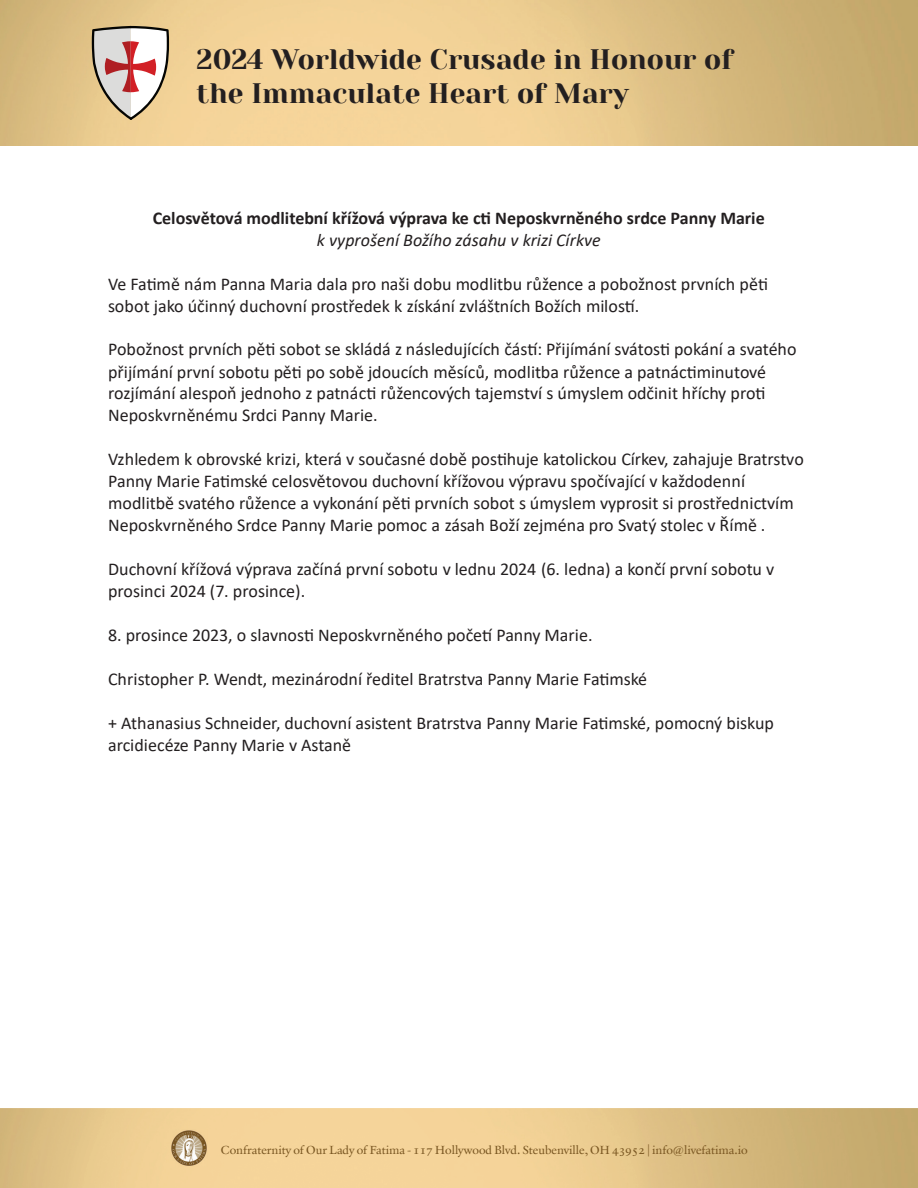
<style>
.page{position:relative;width:918px;height:1188px;background:#fff}
.page>*{position:absolute;margin:0;border:0;box-sizing:border-box;transform-origin:0 0}
.t1{font:28.05px/33.6px "Yeseva One";color:#231f20}
.t2{font:18px/21.9px "Calibri";color:#231f20}
.t3{font:700 18px "Calibri";letter-spacing:-.005em;color:#231f20}
.t4{font:italic 18px "Calibri";color:#231f20}
.t5{font:12px "Verdigris MVB TF Regular";color:#7a5722}
</style>
<div class="page">
<img style="left:0;top:0;width:918px;height:146px">
<svg style="left:92px;top:26px;width:77px;height:94px"></svg>
<img style="left:170px;top:1129px;width:38px;height:38px">
<h1 class="t1" style="left:197px;top:41px;width:538px">2024 Worldwide Crusade in Honour of the Immaculate Heart of Mary</h1>
<p class="t3" style="left:153px;top:205px;width:614px">Celosvětová modlitební křížová výprava ke cti Neposkvrněného srdce Panny Marie</p>
<p class="t4" style="left:317px;top:227px;width:285px">k vyprošení Božího zásahu v krizi Církve</p>
<p class="t2" style="left:108px;top:272px;width:662px">Ve Fatimě nám Panna Maria dala pro naši dobu modlitbu růžence a pobožnost prvních pěti sobot jako účinný duchovní prostředek k získání zvláštních Božích milostí.</p>
<p class="t2" style="left:108px;top:338px;width:690px">Pobožnost prvních pěti sobot se skládá z následujících částí: Přijímání svátosti pokání a svatého přijímání první sobotu pěti po sobě jdoucích měsíců, modlitba růžence a patnáctiminutové rozjímání alespoň jednoho z patnácti růžencových tajemství s úmyslem odčinit hříchy proti Neposkvrněnému Srdci Panny Marie.</p>
<p class="t2" style="left:108px;top:448px;width:697px">Vzhledem k obrovské krizi, která v současné době postihuje katolickou Církev, zahajuje Bratrstvo Panny Marie Fatimské celosvětovou duchovní křížovou výpravu spočívající v každodenní modlitbě svatého růžence a vykonání pěti prvních sobot s úmyslem vyprosit si prostřednictvím Neposkvrněného Srdce Panny Marie pomoc a zásah Boží zejména pro Svatý stolec v Římě .</p>
<p class="t2" style="left:108px;top:558px;width:668px">Duchovní křížová výprava začíná první sobotu v lednu 2024 (6. ledna) a končí první sobotu v prosinci 2024 (7. prosince).</p>
<p class="t2" style="left:108px;top:624px;width:486px">8. prosince 2023, o slavnosti Neposkvrněného početí Panny Marie.</p>
<p class="t2" style="left:108px;top:668px;width:541px">Christopher P. Wendt, mezinárodní ředitel Bratrstva Panny Marie Fatimské</p>
<p class="t2" style="left:108px;top:712px;width:667px">+ Athanasius Schneider, duchovní asistent Bratrstva Panny Marie Fatimské, pomocný biskup arcidiecéze Panny Marie v Astaně</p>
<p class="t5" style="left:221px;top:1142px;width:528px">Confraternity of Our Lady of Fatima - 117 Hollywood Blvd. Steubenville, OH 43952 | info@livefatima.io</p>
</div>
